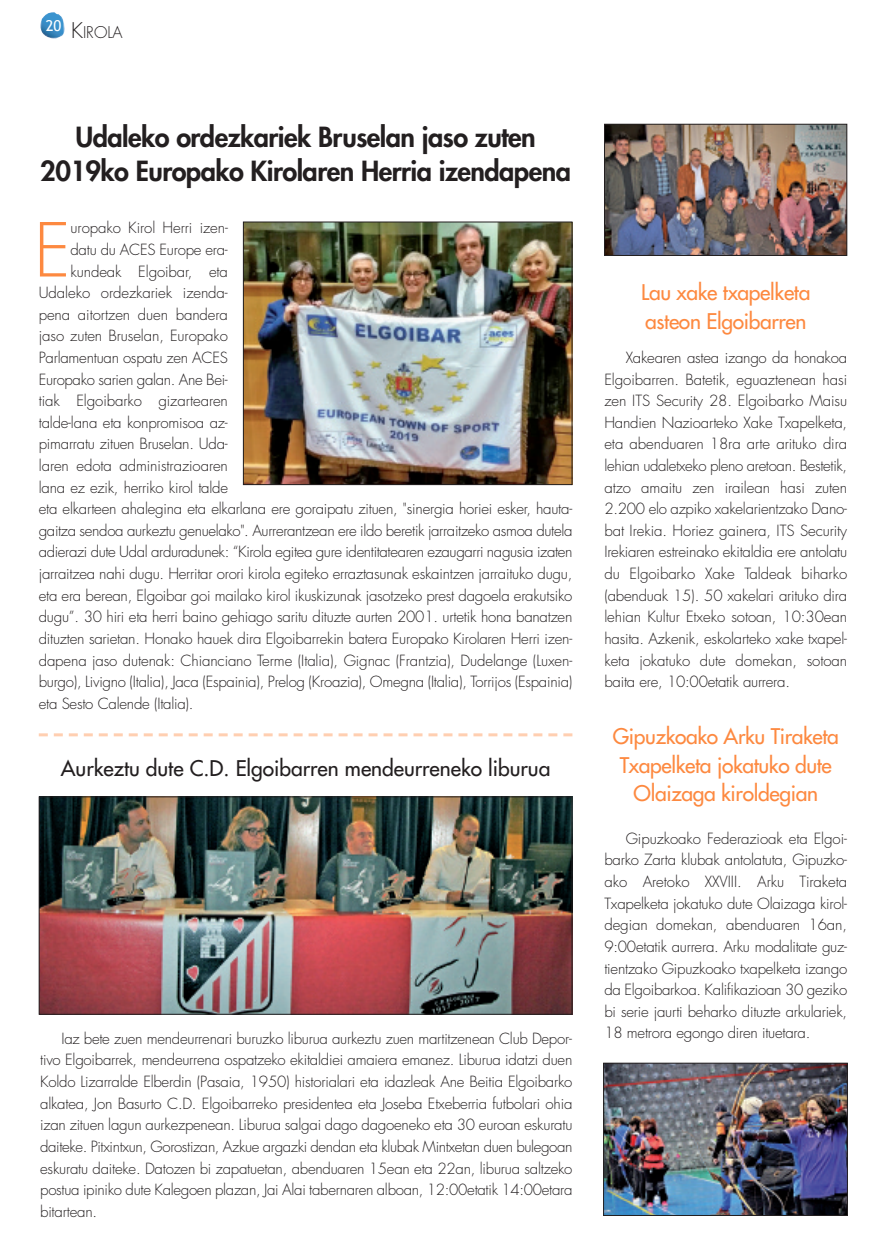
<style>
.page{position:relative;width:886px;height:1256px;background:#fff}
.page>*{position:absolute;margin:0;border:0;box-sizing:border-box;transform-origin:0 0}
.t1{font:300 72.3px "Futura";color:#fd8940}
.t2{font:800 27px/34.5px "Futura";letter-spacing:-.02em;color:#231f20;text-align:center}
.t3{font:21px/28.5px "Futura";letter-spacing:-.015em;color:#fd8940}
.t4{font:21px "Futura";color:#231f20}
.t5{font:300 15.75px "Futura";color:#231f20}
.t6{font:300 15px/21.6px "Futura";letter-spacing:-.015em;color:#231f20;text-align:justify}
.t7{font:15px "Trebuchet MS";color:#fff}
.s1{font-size:21px}
</style>
<div class="page">
<img style="left:40px;top:12px;width:25px;height:27px">
<img style="left:41px;top:798px;width:529px;height:214px">
<div style="left:39px;top:796px;width:533px;height:218px;border:1px solid #231f20"></div>
<img style="left:606px;top:126px;width:239px;height:128px">
<div style="left:604px;top:124px;width:243px;height:132px;border:1px solid #231f20"></div>
<img style="left:245px;top:224px;width:325px;height:259px">
<div style="left:243px;top:222px;width:329px;height:263px;border:1px solid #231f20"></div>
<img style="left:605px;top:1064px;width:240px;height:149px">
<div style="left:603px;top:1062px;width:244px;height:153px;border:1px solid #231f20"></div>
<svg style="left:39px;top:733px;width:533px;height:3px"></svg>
<p class="t7" style="left:46px;top:17px;width:17px">20</p>
<p class="t5" style="left:71px;top:25px;width:53px"><span class="s1">K</span>IROLA</p>
<h2 class="t2" style="left:40px;top:122px;width:532px">Udaleko ordezkariek Bruselan jaso zuten<br>2019ko Europako Kirolaren Herria izendapena</h2>
<h1 class="t1" style="left:34px;top:217px;width:38px">E</h1>
<p class="t6" style="left:71px;top:218px;width:159px">uropako Kirol Herri izen-</p>
<p class="t6" style="left:70px;top:240px;width:159px">datu du ACES Europe era-</p>
<p class="t6" style="left:70px;top:261px;width:159px">kundeak Elgoibar, eta</p>
<p class="t6" style="left:39px;top:283px;width:190px">Udaleko ordezkariek izenda-</p>
<p class="t6" style="left:39px;top:305px;width:191px">pena aitortzen duen bandera</p>
<p class="t6" style="left:39px;top:326px;width:191px">jaso zuten Bruselan, Europako</p>
<p class="t6" style="left:39px;top:348px;width:191px">Parlamentuan ospatu zen ACES</p>
<p class="t6" style="left:39px;top:369px;width:190px">Europako sarien galan. Ane Bei-</p>
<p class="t6" style="left:39px;top:391px;width:191px">tiak Elgoibarko gizartearen</p>
<p class="t6" style="left:39px;top:413px;width:190px">talde-lana eta konpromisoa az-</p>
<p class="t6" style="left:39px;top:434px;width:190px">pimarratu zituen Bruselan. Uda-</p>
<p class="t6" style="left:39px;top:456px;width:191px">laren edota administrazioaren</p>
<p class="t6" style="left:39px;top:477px;width:191px">lana ez ezik, herriko kirol talde</p>
<p class="t6" style="left:39px;top:499px;width:535px">eta elkarteen ahalegina eta elkarlana ere goraipatu zituen, "sinergia horiei esker, hauta-</p>
<p class="t6" style="left:39px;top:521px;width:535px">gaitza sendoa aurkeztu genuelako". Aurrerantzean ere ildo beretik jarraitzeko asmoa dutela</p>
<p class="t6" style="left:39px;top:542px;width:535px">adierazi dute Udal arduradunek: “Kirola egitea gure identitatearen ezaugarri nagusia izaten</p>
<p class="t6" style="left:39px;top:564px;width:535px">jarraitzea nahi dugu. Herritar orori kirola egiteko erraztasunak eskaintzen jarraituko dugu,</p>
<p class="t6" style="left:39px;top:585px;width:535px">eta era berean, Elgoibar goi mailako kirol ikuskizunak jasotzeko prest dagoela erakutsiko</p>
<p class="t6" style="left:39px;top:607px;width:535px">dugu”. 30 hiri eta herri baino gehiago saritu dituzte aurten 2001. urtetik hona banatzen</p>
<p class="t6" style="left:39px;top:629px;width:535px">dituzten sarietan. Honako hauek dira Elgoibarrekin batera Europako Kirolaren Herri izen-</p>
<p class="t6" style="left:39px;top:650px;width:535px">dapena jaso dutenak: Chianciano Terme (Italia), Gignac (Frantzia), Dudelange (Luxen-</p>
<p class="t6" style="left:39px;top:672px;width:535px">burgo), Livigno (Italia), Jaca (Espainia), Prelog (Kroazia), Omegna (Italia), Torrijos (Espainia)</p>
<p class="t6" style="left:39px;top:693px;width:156px">eta Sesto Calende (Italia).</p>
<h3 class="t4" style="left:61px;top:758px;width:491px">Aurkeztu dute C.D. Elgoibarren mendeurreneko liburua</h3>
<p class="t6" style="left:40px;top:1028px;width:533px;text-indent:21px">Iaz bete zuen mendeurrenari buruzko liburua aurkeztu zuen martitzenean Club Depor&shy;tivo Elgoibarrek, mendeurrena ospatzeko ekitaldiei amaiera emanez. Liburua idatzi duen Koldo Lizarralde Elberdin (Pasaia, 1950) historialari eta idazleak Ane Beitia Elgoibarko alkatea, Jon Basurto C.D. Elgoibarreko presidentea eta Joseba Etxeberria futbolari ohia izan zituen lagun aurkezpenean. Liburua salgai dago dagoeneko eta 30 euroan eskuratu daiteke. Pitxintxun, Gorostizan, Azkue argazki dendan eta klubak Mintxetan duen bulegoan eskuratu daiteke. Datozen bi zapatuetan, abenduaren 15ean eta 22an, liburua saltzeko postua ipiniko dute Kalegoen plazan, Jai Alai tabernaren alboan, 12:00etatik 14:00etara bitartean.</p>
<h3 class="t3" style="left:641px;top:279px;width:170px">Lau xake txapelketa asteon Elgoibarren</h3>
<p class="t6" style="left:604px;top:348px;width:244px;text-indent:21px">Xakearen astea izango da honakoa Elgoibarren. Batetik, eguaztenean hasi zen ITS Security 28. Elgoibarko Maisu Handien Nazioarteko Xake Txapelketa, eta abenduaren 18ra arte arituko dira lehian udaletxeko pleno aretoan. Bestetik, atzo amaitu zen irailean hasi zuten 2.200 elo azpiko xakelarientzako Dano&shy;bat Irekia. Horiez gainera, ITS Security Irekiaren estreinako ekitaldia ere antolatu du Elgoibarko Xake Taldeak biharko (abenduak 15). 50 xakelari arituko dira lehian Kultur Etxeko sotoan, 10:30ean hasita. Azkenik, eskolarteko xake txapel&shy;keta jokatuko dute domekan, sotoan baita ere, 10:00etatik aurrera.</p>
<h3 class="t3" style="left:612px;top:723px;width:227px;text-align:center">Gipuzkoako Arku Tiraketa<br>Txapelketa jokatuko dute<br>Olaizaga kiroldegian</h3>
<p class="t6" style="left:604px;top:828px;width:244px;text-indent:21px">Gipuzkoako Federazioak eta Elgoi&shy;barko Zarta klubak antolatuta, Gipuzko&shy;ako Aretoko XXVIII. Arku Tiraketa Txapelketa jokatuko dute Olaizaga kirol&shy;degian domekan, abenduaren 16an, 9:00etatik aurrera. Arku modalitate guz&shy;tientzako Gipuzkoako txapelketa izango da Elgoibarkoa. Kalifikazioan 30 geziko bi serie jaurti beharko dituzte arkulariek, 18 metrora egongo diren ituetara.</p>
</div>
